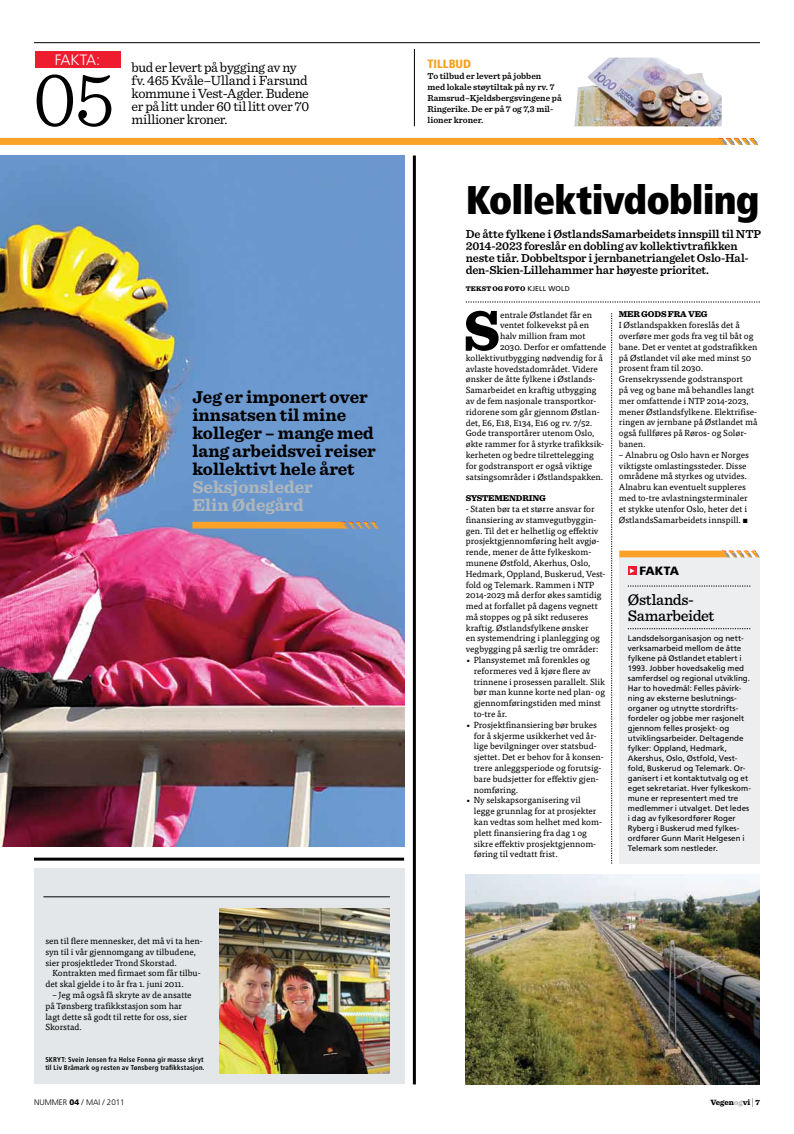
<style>
.page{position:relative;width:794px;height:1134px;background:#fff}
.page>*{position:absolute;margin:0;border:0;box-sizing:border-box;transform-origin:0 0}
.t1{font:300 80px "Sentinel";color:#000}
.t2{font:900 58px "Sentinel";color:#000}
.t3{font:900 condensed 40px "Frutiger LT Std";letter-spacing:-.025em;color:#000}
.t4{font:700 18px/18px "Sentinel";color:#000}
.t5{font:700 18px/18px "Sentinel";color:#b0b7bb}
.t6{font:500 16px/16px "Sentinel";letter-spacing:-.02em;color:#000}
.t7{font:300 15px "Frutiger LT Std";letter-spacing:-.03em;color:#fff}
.t8{font:14px/13px "Sentinel";letter-spacing:-.03em;color:#000}
.t9{font:600 12px/12px "Sentinel";letter-spacing:-.01em;color:#000}
.t10{font:900 condensed 12px "Frutiger LT Std";color:#f6a01a}
.t11{font:900 12px "Frutiger LT Std";letter-spacing:-.02em;color:#000}
.t12{font:600 9px/11px "Sentinel";color:#000}
.t13{font:8.8px/10.8px "Tisa OT";color:#000}
.t14{font:900 8.8px "Sentinel";letter-spacing:-.015em;color:#000}
.t15{font:8px/10px "Frutiger LT Std";letter-spacing:.005em;color:#000}
.t16{font:300 8px "Frutiger LT Std";color:#000}
.t17{font:900 8px "Sentinel";color:#000}
.t18{font:700 condensed 7px/8px "Frutiger LT Std";letter-spacing:.02em;color:#000}
.t19{font:900 7px "Sentinel";letter-spacing:.03em;color:#000}
.t20{font:7px "Frutiger LT Std";color:#000}
.s1{font-weight:900}
.s2{color:#b0b7bb}
.s3{font-weight:300;font-size:9.6px}
</style>
<div class="page">
<img style="left:0;top:155px;width:404px;height:692px">
<div style="left:34px;top:868px;width:370px;height:216px;background:#e4e7e9"></div>
<hr style="left:34px;top:858px;width:370px;height:3px;background:#000">
<hr style="left:34px;top:43px;width:726px;height:1px;background:#000">
<hr style="left:413px;top:155px;width:3px;height:929px;background:#000">
<hr style="left:43px;top:897px;width:347px;height:1px;background:#000">
<svg style="left:0;top:138px;width:758px;height:7px;background:#f8a42e"></svg>
<svg style="left:192px;top:522px;width:187px;height:6px"></svg>
<img style="left:466px;top:874px;width:294px;height:210px">
<div style="left:619px;top:557px;width:141px;height:307px;background:#eceeef"></div>
<div style="left:628px;top:566px;width:8px;height:9px;background:#ed1c2e"></div>
<svg style="left:628px;top:628px;width:122px;height:1px"></svg>
<svg style="left:628px;top:586px;width:122px;height:1px"></svg>
<svg style="left:619px;top:551px;width:141px;height:6px"></svg>
<svg style="left:466px;top:302px;width:294px;height:1px"></svg>
<svg style="left:611px;top:313px;width:1px;height:551px"></svg>
<img style="left:219px;top:908px;width:171px;height:165px">
<hr style="left:414px;top:49px;width:1px;height:77px;background:#000">
<div style="left:35px;top:51px;width:85px;height:16px;background:#ed1c2e"></div>
<img style="left:574px;top:58px;width:147px;height:68px">
<h3 class="t7" style="left:55px;top:51px;width:47px">FAKTA:</h3>
<h1 class="t1" style="left:33px;top:39px;width:83px">05</h1>
<h3 class="t8" style="left:132px;top:60px;width:179px">bud er levert på bygging av ny fv. 465 Kvåle–Ulland i Farsund kommune i Vest-Agder. Budene er på litt under 60 til litt over 70 millioner kroner.</h3>
<h3 class="t10" style="left:427px;top:57px;width:45px">tillbud</h3>
<p class="t12" style="left:427px;top:70px;width:136px">To tilbud er levert på jobben<br>med lokale støytiltak på ny rv. 7<br>Ramsrud–Kjeldsbergsvingene på<br>Ringerike. De er på 7 og 7,3 mil&shy;lioner kroner.</p>
<h3 class="t4" style="left:192px;top:387px;width:185px">Jeg er imponert over innsatsen til mine kolleger – mange med lang arbeidsvei reiser kollektivt hele året</h3>
<h3 class="t5" style="left:192px;top:477px;width:122px">Seksjonsleder<br>Elin Ødegård</h3>
<h3 class="t3" style="left:466px;top:176px;width:295px">Kollektivdobling</h3>
<h3 class="t9" style="left:466px;top:228px;width:297px">De åtte fylkene i ØstlandsSamarbeidets innspill til NTP 2014-2023 foreslår en dobling av kollektivtrafikken neste tiår. Dobbeltspor i jernbanetriangelet Oslo-Hal&shy;den-Skien-Lillehammer har høyeste prioritet.</h3>
<p class="t19" style="left:466px;top:283px;width:45px">TEKST OG FOTO</p>
<p class="t20" style="left:527px;top:285px;width:43px">Kje ll Wold</p>
<h2 class="t2" style="left:463px;top:284px;width:34px">S</h2>
<p class="t13" style="left:500px;top:309px;width:94px">entrale Østlandet får en</p>
<p class="t13" style="left:500px;top:320px;width:91px">ventet folkevekst på en</p>
<p class="t13" style="left:500px;top:331px;width:87px">halv million fram mot</p>
<p class="t13" style="left:500px;top:342px;width:108px">2030. Derfor er omfattende</p>
<p class="t13" style="left:466px;top:352px;width:139px">kollektivutbygging nødvendig for å</p>
<p class="t13" style="left:466px;top:363px;width:134px">avlaste hovedstadområdet. Videre</p>
<p class="t13" style="left:466px;top:374px;width:131px">ønsker de åtte fylkene i Østlands-</p>
<p class="t13" style="left:466px;top:385px;width:132px">Samarbeidet en kraftig utbygging</p>
<p class="t13" style="left:466px;top:395px;width:132px">av de fem nasjonale transportkor-</p>
<p class="t13" style="left:466px;top:406px;width:135px">ridorene som går gjennom Østlan-</p>
<p class="t13" style="left:466px;top:417px;width:128px">det, E6, E18, E134, E16 og rv. 7/52.</p>
<p class="t13" style="left:466px;top:428px;width:130px">Gode transportårer utenom Oslo,</p>
<p class="t13" style="left:466px;top:439px;width:140px">økte rammer for å styrke trafikksik-</p>
<p class="t13" style="left:466px;top:449px;width:130px">kerheten og bedre tilrettelegging</p>
<p class="t13" style="left:466px;top:460px;width:128px">for godstransport er også viktige</p>
<p class="t13" style="left:466px;top:471px;width:139px">satsingsområder i Østlandspakken.</p>
<p class="t14" style="left:466px;top:491px;width:82px">SYSTEMENDRING</p>
<p class="t13" style="left:466px;top:503px;width:141px">- Staten bør ta et større ansvar for finansiering av stamvegutbyggin&shy;gen. Til det er helhetlig og effektiv prosjektgjennomføring helt avgjø&shy;rende, mener de åtte fylkeskom&shy;munene Østfold, Akerhus, Oslo, Hedmark, Oppland, Buskerud, Vest&shy;fold og Telemark. Rammen i NTP 2014-2023 må derfor økes samtidig med at forfallet på dagens vegnett må stoppes og på sikt reduseres kraftig. Østlandsfylkene ønsker<br>en systemendring i planlegging og vegbygging på særlig tre områder:</p>
<p class="t13" style="left:474px;top:655px;width:133px;text-indent:-8px">• Plansystemet må forenkles og reformeres ved å kjøre flere av trinnene i prosessen parallelt. Slik bør man kunne korte ned plan- og gjennomføringstiden med minst to-tre år.</p>
<p class="t13" style="left:474px;top:719px;width:131px;text-indent:-8px">• Prosjektfinansiering bør brukes for å skjerme usikkerhet ved år&shy;lige bevilgninger over statsbud&shy;sjettet. Det er behov for å konsen&shy;trere anleggsperiode og forutsig&shy;bare budsjetter for effektiv gjen&shy;nomføring.</p>
<p class="t13" style="left:474px;top:795px;width:130px;text-indent:-8px">• Ny selskapsorganisering vil legge grunnlag for at prosjekter kan vedtas som helhet med kom&shy;plett finansiering fra dag 1 og sikre effektiv prosjektgjennom&shy;føring til vedtatt frist.</p>
<p class="t14" style="left:619px;top:307px;width:90px">MER GODS FRA VEG</p>
<p class="t13" style="left:619px;top:320px;width:140px">I Østlandspakken foreslås det å overføre mer gods fra veg til båt og bane. Det er ventet at godstrafikken på Østlandet vil øke med minst 50 prosent fram til 2030.<br>Grensekryssende godstransport<br>på veg og bane må behandles langt mer omfattende i NTP 2014-2023, mener Østlandsfylkene. Elektrifise&shy;ringen av jernbane på Østlandet må også fullføres på Røros- og Solør&shy;banen.</p>
<p class="t13" style="left:619px;top:449px;width:132px">– Alnabru og Oslo havn er Norges viktigste omlastingssteder. Disse områdene må styrkes og utvides.<br>Alnabru kan eventuelt suppleres med to-tre avlastningsterminaler et stykke utenfor Oslo, heter det i ØstlandsSamarbeidets innspill. ▪</p>
<h3 class="t11" style="left:629px;top:563px;width:51px"><sup>▸</sup> Fakta</h3>
<h3 class="t6" style="left:628px;top:591px;width:88px">Østlands-<br>Samarbeidet</h3>
<p class="t15" style="left:628px;top:633px;width:125px">Landsdelsorganisasjon og nett&shy;verksamarbeid mellom de åtte fylkene på Østlandet etablert i<br>1993. Jobber hovedsakelig med samferdsel og regional utvikling.<br>Har to hovedmål: Felles påvirk&shy;ning av eksterne beslutnings&shy;organer og utnytte stordrifts&shy;fordeler og jobbe mer rasjonelt gjennom felles prosjekt- og utviklingsarbeider. Deltagende fylker: Oppland, Hedmark,<br>Akershus, Oslo, Østfold, Vest&shy;fold, Buskerud og Telemark. Or&shy;ganisert i et kontaktutvalg og et eget sekretariat. Hver fylkeskom&shy;mune er representert med tre medlemmer i utvalget. Det ledes i dag av fylkesordfører Roger<br>Ryberg i Buskerud med fylkes&shy;ordfører Gunn Marit Helgesen i<br>Telemark som nestleder.</p>
<p class="t13" style="left:45px;top:936px;width:159px">sen til flere mennesker, det må vi ta hen&shy;syn til i vår gjennomgang av tilbudene, sier prosjektleder Trond Skorstad.</p>
<p class="t13" style="left:45px;top:968px;width:157px;text-indent:7px">Kontrakten med firmaet som får tilbu&shy;det skal gjelde i to år fra 1. juni 2011.</p>
<p class="t13" style="left:45px;top:990px;width:148px;text-indent:7px">– Jeg må også få skryte av de ansatte på Tønsberg trafikkstasjon som har lagt dette så godt til rette for oss, sier<br>Skorstad.</p>
<p class="t18" style="left:45px;top:1055px;width:161px">Skryt: Svein Jensen fra Helse Fonna gir masse skryt til Liv Bråmark og resten av Tønsberg trafikkstasjon.</p>
<p class="t16" style="left:34px;top:1098px;width:92px">NUMMER <span class="s1">04</span> / MAI / 2011</p>
<p class="t17" style="left:710px;top:1096px;width:51px">VEGEN<span class="s2">OG</span>VI <span class="s3">|</span> 7</p>
</div>
